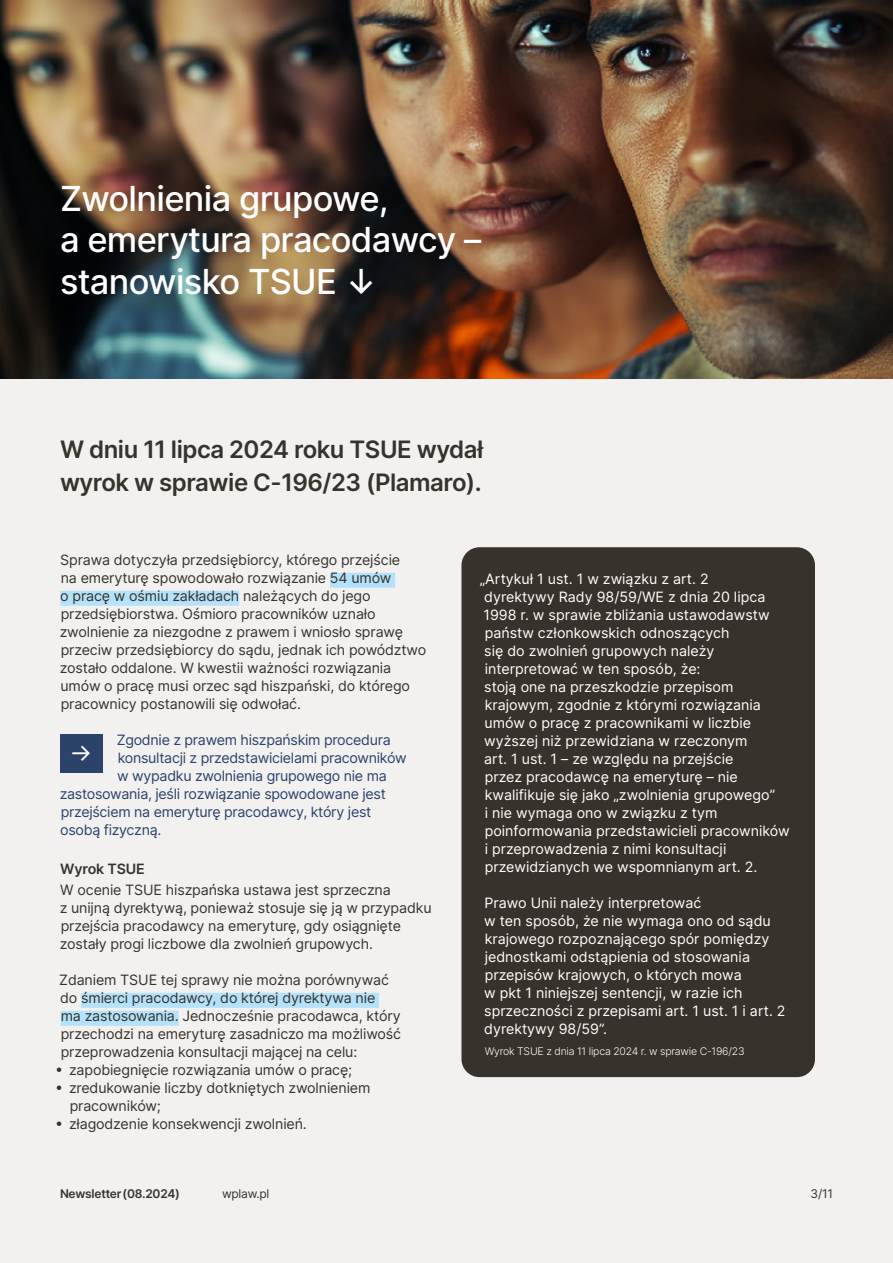
<style>
.page{position:relative;width:893px;height:1263px;background:#f3f1f0}
.page>*{position:absolute;margin:0;border:0;box-sizing:border-box;transform-origin:0 0}
.t1{font:500 34.5px/42px "Inter";letter-spacing:-.02em;color:#fff}
.t2{font:600 24px/33px "Inter";letter-spacing:-.02em;color:#37322b}
.t3{font:24px "Inter";color:#fff}
.t4{font:14.25px/18px "Inter";letter-spacing:-.01em;color:#37322b}
.t5{font:14.25px/18px "Inter";color:#fff}
.t6{font:14.25px "Inter";letter-spacing:-.02em;color:#2b426b}
.t7{font:600 14.25px "Inter";letter-spacing:-.01em;color:#37322b}
.t8{font:600 12px "Inter";letter-spacing:-.02em;color:#37322b}
.t9{font:12px "Inter";letter-spacing:-.02em;color:#37322b}
.t10{font:300 10.5px "Inter";letter-spacing:-.02em;color:#fff}
</style>
<div class="page">
<img style="left:0;top:0;width:893px;height:379px">
<div style="left:330px;top:573px;width:65px;height:15px;background:#b3e2fa"></div>
<div style="left:60px;top:591px;width:179px;height:15px;background:#b3e2fa"></div>
<div style="left:81px;top:993px;width:298px;height:15px;background:#b3e2fa"></div>
<div style="left:61px;top:1011px;width:118px;height:15px;background:#b3e2fa"></div>
<div style="left:60px;top:734px;width:42px;height:38px;background:#2b426b"></div>
<div style="left:461px;top:547px;width:354px;height:530px;background:#37322b;border-radius:18px"></div>
<h1 class="t1" style="left:60px;top:176px;width:423px">Zwolnienia grupowe,<br>a emerytura pracodawcy – stanowisko TSUE ↓</h1>
<h2 class="t2" style="left:60px;top:432px;width:425px">W dniu 11 lipca 2024 roku TSUE wydał wyrok w sprawie C-196/23 (Plamaro).</h2>
<p class="t4" style="left:60px;top:551px;width:368px">Sprawa dotyczyła przedsiębiorcy, którego przejście<br>na emeryturę spowodowało rozwiązanie 54 umów<br>o pracę w ośmiu zakładach należących do jego przedsiębiorstwa. Ośmioro pracowników uznało zwolnienie za niezgodne z prawem i wniosło sprawę przeciw przedsiębiorcy do sądu, jednak ich powództwo zostało oddalone. W kwestii ważności rozwiązania umów o pracę musi orzec sąd hiszpański, do którego pracownicy postanowili się odwołać.</p>
<h2 class="t3" style="left:70px;top:736px;width:24px">→</h2>
<p class="t6" style="left:117px;top:730px;width:276px">Zgodnie z prawem hiszpańskim procedura</p>
<p class="t6" style="left:118px;top:748px;width:290px">konsultacji z przedstawicielami pracowników</p>
<p class="t6" style="left:117px;top:766px;width:271px">w wypadku zwolnienia grupowego nie ma</p>
<p class="t6" style="left:60px;top:784px;width:328px">zastosowania, jeśli rozwiązanie spowodowane jest</p>
<p class="t6" style="left:61px;top:802px;width:312px">przejściem na emeryturę pracodawcy, który jest</p>
<p class="t6" style="left:60px;top:820px;width:103px">osobą fizyczną.</p>
<p class="t7" style="left:60px;top:858px;width:86px">Wyrok TSUE</p>
<p class="t4" style="left:60px;top:881px;width:373px">W ocenie TSUE hiszpańska ustawa jest sprzeczna<br>z unijną dyrektywą, ponieważ stosuje się ją w przypadku przejścia pracodawcy na emeryturę, gdy osiągnięte zostały progi liczbowe dla zwolnień grupowych.</p>
<p class="t4" style="left:59px;top:971px;width:343px">Zdaniem TSUE tej sprawy nie można porównywać do śmierci pracodawcy, do której dyrektywa nie<br>ma zastosowania. Jednocześnie pracodawca, który przechodzi na emeryturę zasadniczo ma możliwość przeprowadzenia konsultacji mającej na celu:</p>
<p class="t4" style="left:55px;top:1061px;width:299px">• zapobiegnięcie rozwiązania umów o pracę;</p>
<p class="t4" style="left:70px;top:1079px;width:302px;text-indent:-15px">• zredukowanie liczby dotkniętych zwolnieniem pracowników;</p>
<p class="t4" style="left:55px;top:1115px;width:253px">• złagodzenie konsekwencji zwolnień.</p>
<p class="t5" style="left:480px;top:569px;width:311px">„Artykuł 1 ust. 1 w związku z art. 2<br>dyrektywy Rady 98/59/WE z dnia 20 lipca 1998 r. w sprawie zbliżania ustawodawstw państw członkowskich odnoszących<br>się do zwolnień grupowych należy interpretować w ten sposób, że:<br>stoją one na przeszkodzie przepisom krajowym, zgodnie z którymi rozwiązania umów o pracę z pracownikami w liczbie wyższej niż przewidziana w rzeczonym<br>art. 1 ust. 1 – ze względu na przejście<br>przez pracodawcę na emeryturę – nie kwalifikuje się jako „zwolnienia grupowego”<br>i nie wymaga ono w związku z tym poinformowania przedstawicieli pracowników i przeprowadzenia z nimi konsultacji przewidzianych we wspomnianym art. 2.</p>
<p class="t5" style="left:484px;top:893px;width:303px">Prawo Unii należy interpretować<br>w ten sposób, że nie wymaga ono od sądu krajowego rozpoznającego spór pomiędzy jednostkami odstąpienia od stosowania przepisów krajowych, o których mowa<br>w pkt 1 niniejszej sentencji, w razie ich sprzeczności z przepisami art. 1 ust. 1 i art. 2 dyrektywy 98/59”.</p>
<p class="t10" style="left:485px;top:1043px;width:261px">Wyrok TSUE z dnia 11 lipca 2024 r. w sprawie C‑196/23</p>
<p class="t8" style="left:60px;top:1185px;width:121px">Newsletter(08.2024)</p>
<p class="t9" style="left:222px;top:1185px;width:49px">wplaw.pl</p>
<p class="t9" style="left:811px;top:1185px;width:24px">3/11</p>
</div>
